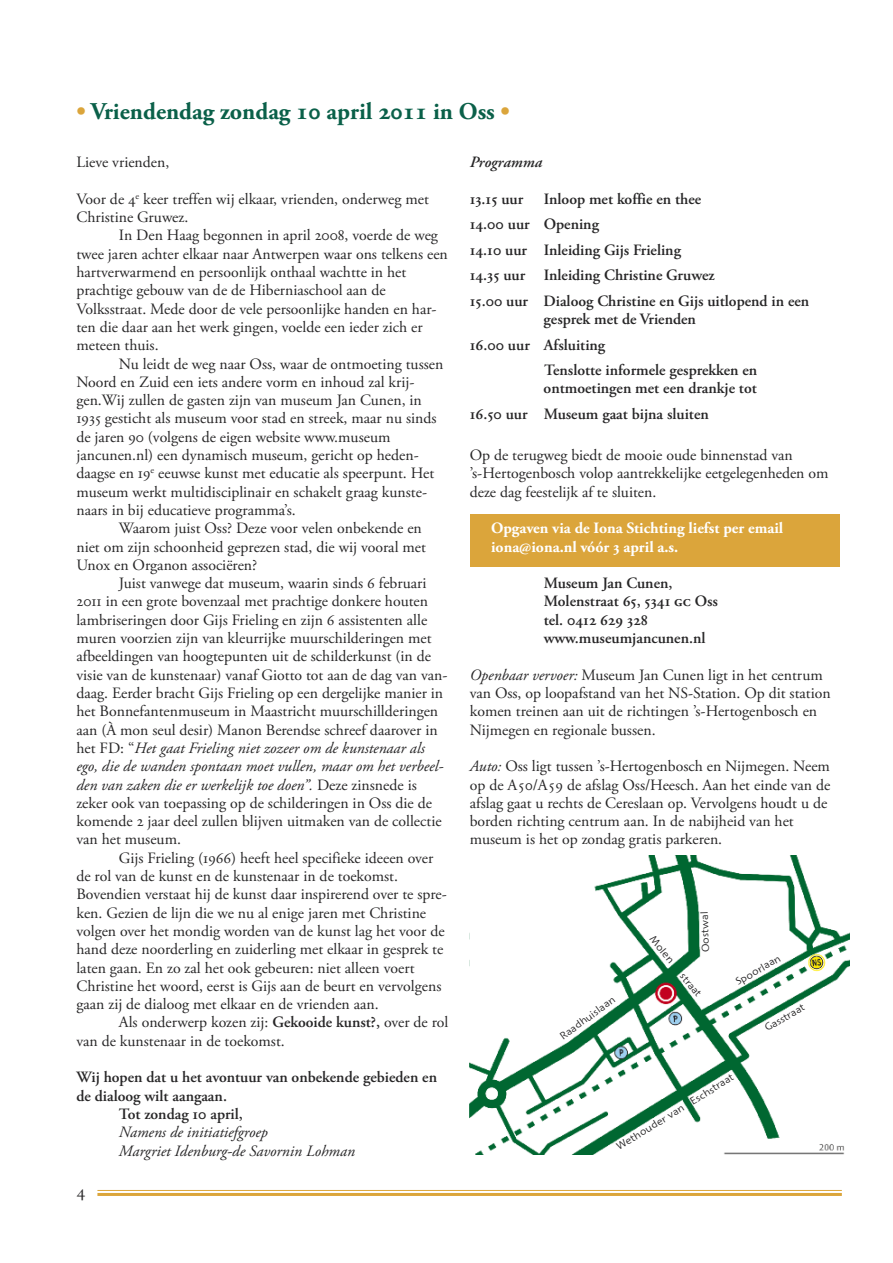
<style>
.page{position:relative;width:893px;height:1263px;background:#fff}
.page>*{position:absolute;margin:0;border:0;box-sizing:border-box;transform-origin:0 0}
.t1{font:700 24px "Adobe Garamond Pro";color:#0a6049}
.t2{font:15.75px/18.3px "Adobe Garamond Pro";color:#272627}
.t3{font:600 15.75px/25.7px "Adobe Garamond Pro";color:#272627}
.t4{font:700 15.75px/18.3px "Adobe Garamond Pro";color:#fff}
.t5{font:italic 15.75px/18.3px "Adobe Garamond Pro";color:#272627}
.t6{font:italic 600 15.75px "Adobe Garamond Pro";color:#272627}
.t7{font:10.5px "Nami Com";color:#272627}
.s1{color:#dba53b}
.s2{font-style:italic}
.s3{font-weight:600}
</style>
<div class="page">
<div style="left:470px;top:515px;width:370px;height:52px;background:#dba53b"></div>
<hr style="left:97px;top:1190px;width:745px;height:1px;background:#dba53b">
<hr style="left:97px;top:1193px;width:745px;height:3px;background:#dba53b">
<img style="left:470px;top:855px;width:379px;height:299px">
<h1 class="t1" style="left:76px;top:102px;width:435px"><span class="s1">•</span> Vriendendag zondag 10 april 2011 in Oss <span class="s1">•</span></h1>
<p class="t2" style="left:76px;top:154px;width:94px">Lieve vrienden,</p>
<p class="t2" style="left:76px;top:191px;width:354px">Voor de 4<sup>e</sup> keer treffen wij elkaar, vrienden, onderweg met<br>Christine Gruwez.</p>
<p class="t2" style="left:76px;top:228px;width:373px;text-indent:43px">In Den Haag begonnen in april 2008, voerde de weg twee jaren achter elkaar naar Antwerpen waar ons telkens een hartverwarmend en persoonlijk onthaal wachtte in het prachtige gebouw van de de Hiberniaschool aan de Volksstraat. Mede door de vele persoonlijke handen en har&shy;ten die daar aan het werk gingen, voelde een ieder zich er meteen thuis.</p>
<p class="t2" style="left:76px;top:356px;width:368px;text-indent:43px">Nu leidt de weg naar Oss, waar de ontmoeting tussen Noord en Zuid een iets andere vorm en inhoud zal krij&shy;gen.Wij zullen de gasten zijn van museum Jan Cunen, in 1935 gesticht als museum voor stad en streek, maar nu sinds de jaren 90 (volgens de eigen website www.museum jancunen.nl) een dynamisch museum, gericht op heden&shy;daagse en 19<sup>e</sup> eeuwse kunst met educatie als speerpunt. Het museum werkt multidisciplinair en schakelt graag kunste&shy;naars in bij educatieve programma’s.</p>
<p class="t2" style="left:76px;top:520px;width:351px;text-indent:43px">Waarom juist Oss? Deze voor velen onbekende en niet om zijn schoonheid geprezen stad, die wij vooral met<br>Unox en Organon associëren?</p>
<p class="t2" style="left:76px;top:575px;width:373px;text-indent:43px">Juist vanwege dat museum, waarin sinds 6 februari 2011 in een grote bovenzaal met prachtige donkere houten lambriseringen door Gijs Frieling en zijn 6 assistenten alle muren voorzien zijn van kleurrijke muurschilderingen met afbeeldingen van hoogtepunten uit de schilderkunst (in de visie van de kunstenaar) vanaf Giotto tot aan de dag van van&shy;daag. Eerder bracht Gijs Frieling op een dergelijke manier in het Bonnefantenmuseum in Maastricht muurschillderingen aan (À mon seul desir) Manon Berendse schreef daarover in het FD: “<span class="s2">Het gaat Frieling niet zozeer om de kunstenaar als ego, die de wanden spontaan moet vullen, maar om het verbeel&shy;den van zaken die er werkelijk toe doen”.</span> Deze zinsnede is zeker ook van toepassing op de schilderingen in Oss die de komende 2 jaar deel zullen blijven uitmaken van de collectie van het museum.</p>
<p class="t2" style="left:76px;top:850px;width:372px;text-indent:43px">Gijs Frieling (1966) heeft heel specifieke ideeen over de rol van de kunst en de kunstenaar in de toekomst.<br>Bovendien verstaat hij de kunst daar inspirerend over te spre&shy;ken. Gezien de lijn die we nu al enige jaren met Christine volgen over het mondig worden van de kunst lag het voor de hand deze noorderling en zuiderling met elkaar in gesprek te laten gaan. En zo zal het ook gebeuren: niet alleen voert Christine het woord, eerst is Gijs aan de beurt en vervolgens gaan zij de dialoog met elkaar en de vrienden aan.</p>
<p class="t2" style="left:76px;top:1015px;width:374px;text-indent:43px">Als onderwerp kozen zij: <span class="s3">Gekooide kunst?,</span> over de rol van de kunstenaar in de toekomst.</p>
<p class="t3" style="left:76px;top:1066px;width:362px">Wij hopen dat u het avontuur van onbekende gebieden en</p>
<p class="t3" style="left:76px;top:1084px;width:152px">de dialoog wilt aangaan.</p>
<p class="t3" style="left:119px;top:1102px;width:125px">Tot zondag 10 april,</p>
<p class="t5" style="left:119px;top:1124px;width:237px">Namens de initiatiefgroep<br>Margriet Idenburg-de Savornin Lohman</p>
<p class="t6" style="left:470px;top:156px;width:74px">Programma</p>
<p class="t3" style="left:470px;top:187px;width:55px">13.15 uur</p>
<p class="t3" style="left:470px;top:187px;width:341px;text-indent:74px">Inloop met koffie en thee<br>14.00 uur Opening<br>14.10 uur Inleiding Gijs Frieling<br>14.35 uur Inleiding Christine Gruwez<br>15.00 uur Dialoog Christine en Gijs uitlopend in een</p>
<p class="t3" style="left:544px;top:308px;width:154px">gesprek met de Vrienden</p>
<p class="t3" style="left:470px;top:333px;width:137px">16.00 uur Afsluiting</p>
<p class="t3" style="left:544px;top:359px;width:215px">Tenslotte informele gesprekken en</p>
<p class="t3" style="left:470px;top:377px;width:289px;text-indent:74px">ontmoetingen met een drankje tot<br>16.50 uur Museum gaat bijna sluiten</p>
<p class="t2" style="left:470px;top:447px;width:360px">Op de terugweg biedt de mooie oude binnenstad van ’s-Hertogenbosch volop aantrekkelijke eetgelegenheden om deze dag feestelijk af te sluiten.</p>
<p class="t4" style="left:491px;top:520px;width:294px">Opgaven via de Iona Stichting liefst per email iona@iona.nl vóór 3 april a.s.</p>
<p class="t3" style="left:544px;top:575px;width:176px;line-height:18.3px">Museum Jan Cunen,<br>Molenstraat 65, 5341 GC Oss tel. 0412 629 328 www.museumjancunen.nl</p>
<p class="t2" style="left:470px;top:667px;width:362px"><span class="s2">Openbaar vervoer:</span> Museum Jan Cunen ligt in het centrum van Oss, op loopafstand van het NS-Station. Op dit station komen treinen aan uit de richtingen ’s-Hertogenbosch en Nijmegen en regionale bussen.</p>
<p class="t2" style="left:470px;top:758px;width:362px"><span class="s2">Auto:</span> Oss ligt tussen ’s-Hertogenbosch en Nijmegen. Neem op de A50/A59 de afslag Oss/Heesch. Aan het einde van de afslag gaat u rechts de Cereslaan op. Vervolgens houdt u de borden richting centrum aan. In de nabijheid van het museum is het op zondag gratis parkeren.</p>
<p class="t7" style="left:559px;top:1034px;width:67px;rotate:-36deg">Raadhuislaan</p>
<p class="t7" style="left:655px;top:935px;width:34px;rotate:50deg">Molen</p>
<p class="t7" style="left:702px;top:952px;width:42px;rotate:-92deg">Oos wt al</p>
<p class="t7" style="left:685px;top:972px;width:29px;rotate:50deg">straat</p>
<p class="t7" style="left:734px;top:979px;width:52px;rotate:-30deg">Spoorlaan</p>
<p class="t7" style="left:763px;top:1025px;width:46px;rotate:-30deg">Gasstraat</p>
<p class="t7" style="left:615px;top:1144px;width:137px;rotate:-32deg">Wethouder van Eschstraat</p>
</div>
